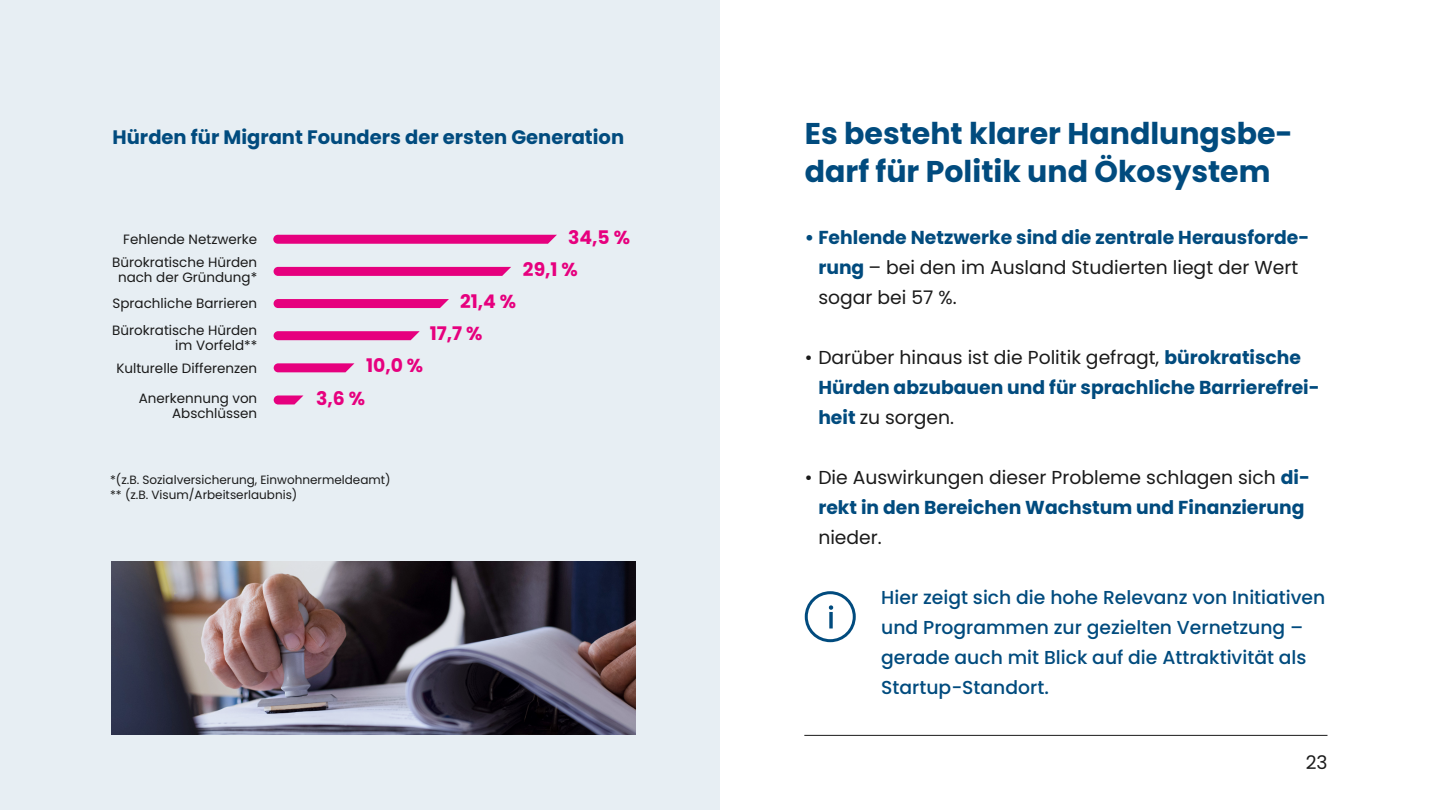
<style>
.page{position:relative;width:1440px;height:810px;background:#fff}
.page>*{position:absolute;margin:0;border:0;box-sizing:border-box;transform-origin:0 0}
.t1{font:700 30px/38.2px "Poppins";color:#014b7e}
.t2{font:700 19.5px "Poppins";color:#014b7e}
.t3{font:700 18.75px/30px "Poppins";color:#014b7e}
.t4{font:500 18.75px/30px "Poppins";color:#014b7e}
.t5{font:18.75px/30px "Poppins";color:#1a1a1a}
.t6{font:700 18.75px/31.7px "Poppins";color:#e6007e}
.t7{font:13.5px/26.6px "Poppins";color:#1a1a1a;text-align:right}
.t8{font:12px/15px "Poppins";color:#1a1a1a}
.s1{font-weight:700;color:#014b7e}
.s2{font-weight:400;color:#1a1a1a}
</style>
<div class="page">
<div style="left:0;top:0;width:720px;height:810px;background:#e7eef3"></div>
<svg style="left:273px;top:235px;width:284px;height:9px;background:#e60b83"></svg>
<svg style="left:274px;top:299px;width:175px;height:9px;background:#e60881"></svg>
<svg style="left:274px;top:331px;width:146px;height:9px"></svg>
<svg style="left:274px;top:267px;width:237px;height:9px;background:#e60781"></svg>
<svg style="left:274px;top:363px;width:80px;height:9px"></svg>
<svg style="left:274px;top:396px;width:29px;height:9px"></svg>
<img style="left:112px;top:561px;width:523px;height:174px">
<hr style="left:804px;top:735px;width:524px;height:1px;background:#1a1a1a">
<svg style="left:829px;top:605px;width:4px;height:23px"></svg>
<div style="left:805px;top:591px;width:51px;height:51px;border:3px solid #014b7e;border-radius:50%"></div>
<p class="t2" style="left:113px;top:126px;width:513px">Hürden für Migrant Founders der ersten Generation</p>
<p class="t7" style="left:112px;top:227px;width:146px;line-height:23.2px">Fehlende Netzwerke<br>Bürokratische Hürden</p>
<p class="t7" style="left:112px;top:264px;width:146px;text-align:center">nach der Gründung*<br>Sprachliche Barrieren<br>Bürokratische Hürden</p>
<p class="t7" style="left:116px;top:334px;width:142px;line-height:22.5px">im Vorfeld**<br>Kulturelle Differenzen</p>
<p class="t7" style="left:139px;top:391px;width:120px;line-height:15px">Anerkennung von<br>Abschlüssen</p>
<p class="t6" style="left:523px;top:222px;width:109px;text-indent:45px">34,5 %<br>29,1 %</p>
<p class="t6" style="left:430px;top:285px;width:88px;line-height:32.2px;text-indent:30px">21,4 %<br>17,7 %</p>
<p class="t6" style="left:366px;top:350px;width:59px">10,0 %</p>
<p class="t6" style="left:316px;top:383px;width:50px">3,6 %</p>
<p class="t8" style="left:110px;top:472px;width:282px">*(z.B. Sozialversicherung, Einwohnermeldeamt) ** (z.B. Visum/Arbeitserlaubnis)</p>
<h1 class="t1" style="left:805px;top:115px;width:490px">Es besteht klarer Handlungsbe&shy;darf für Politik und Ökosystem</h1>
<p class="t5" style="left:818px;top:222px;width:492px;text-indent:-14px"><span class="s1">• Fehlende Netzwerke sind die zentrale Herausforde&shy;rung</span> – bei den im Ausland Studierten liegt der Wert sogar bei 57 %.</p>
<p class="t3" style="left:818px;top:342px;width:503px;text-indent:-14px"><span class="s2">• Darüber hinaus ist die Politik gefragt,</span> bürokratische<br>Hürden abzubauen und für sprachliche Barrierefrei&shy;heit <span class="s2">zu sorgen.</span></p>
<p class="t3" style="left:805px;top:462px;width:507px;text-align:center"><span class="s2">• Die Auswirkungen dieser Probleme schlagen sich</span> di&shy;rekt in den Bereichen Wachstum und Finanzierung</p>
<p class="t5" style="left:818px;top:522px;width:65px">nieder.</p>
<p class="t4" style="left:881px;top:582px;width:446px">Hier zeigt sich die hohe Relevanz von Initiativen und Programmen zur gezielten Vernetzung – gerade auch mit Blick auf die Attraktivität als Startup-Standort.</p>
<p class="t5" style="left:1306px;top:747px;width:23px">23</p>
</div>
